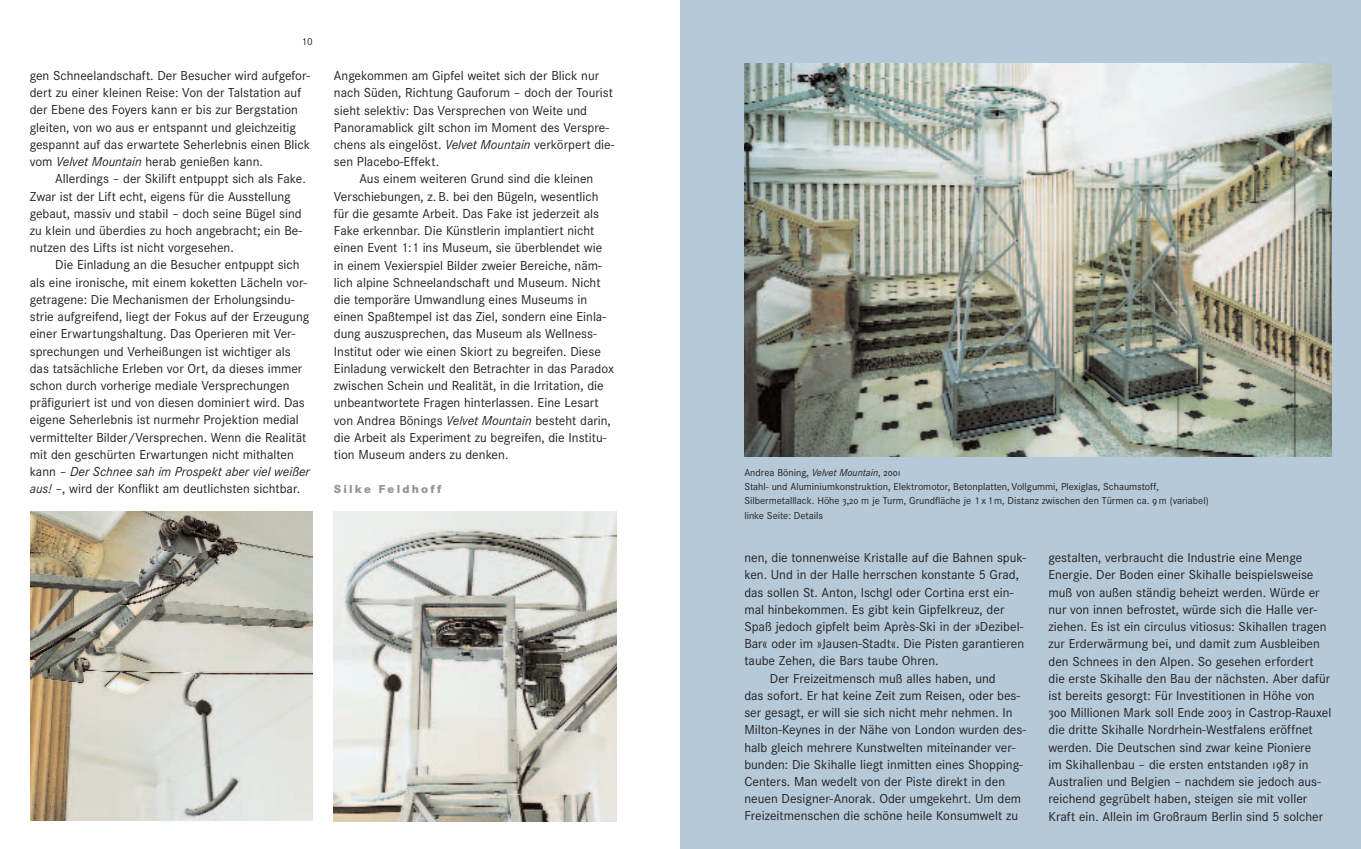
<style>
.page{position:relative;width:1361px;height:849px;background:#fff}
.page>*{position:absolute;margin:0;border:0;box-sizing:border-box;transform-origin:0 0}
.t1{font:13.5px/17.2px "Corporate S";color:#231f20}
.t2{font:800 12px "Corporate S";letter-spacing:.185em;color:#939598}
.t3{font:10.5px/14.2px "Corporate S";color:#231f20}
.s1{font-style:italic}
.s2{font-family:"Corporate SSC"}
</style>
<div class="page">
<div style="left:680px;top:0;width:680px;height:849px;background:#b5c9d9"></div>
<img style="left:744px;top:64px;width:587px;height:392px">
<img style="left:30px;top:511px;width:283px;height:310px">
<img style="left:334px;top:511px;width:283px;height:311px">
<p class="t3" style="left:301px;top:36px;width:13px">10</p>
<p class="t1" style="left:30px;top:68px;width:282px">gen Schneelandschaft. Der Besucher wird aufgefor&shy;dert zu einer kleinen Reise: Von der Talstation auf der Ebene des Foyers kann er bis zur Bergstation gleiten, von wo aus er entspannt und gleichzeitig gespannt auf das erwartete Seherlebnis einen Blick vom <span class="s1">Velvet Mountain</span> herab genießen kann.</p>
<p class="t1" style="left:30px;top:171px;width:278px;text-indent:26px">Allerdings – der Skilift entpuppt sich als Fake.<br>Zwar ist der Lift echt, eigens für die Ausstellung gebaut, massiv und stabil – doch seine Bügel sind zu klein und überdies zu hoch angebracht; ein Be&shy;nutzen des Lifts ist nicht vorgesehen.</p>
<p class="t1" style="left:30px;top:258px;width:282px;text-indent:26px">Die Einladung an die Besucher entpuppt sich als eine ironische, mit einem koketten Lächeln vor&shy;getragene: Die Mechanismen der Erholungsindu&shy;strie aufgreifend, liegt der Fokus auf der Erzeugung einer Erwartungshaltung. Das Operieren mit Ver&shy;sprechungen und Verheißungen ist wichtiger als das tatsächliche Erleben vor Ort, da dieses immer schon durch vorherige mediale Versprechungen präfiguriert ist und von diesen dominiert wird. Das eigene Seherlebnis ist nurmehr Projektion medial vermittelter Bilder/Versprechen. Wenn die Realität mit den geschürten Erwartungen nicht mithalten kann – <span class="s1">Der Schnee sah im Prospekt aber viel weißer aus!</span> –, wird der Konflikt am deutlichsten sichtbar.</p>
<p class="t1" style="left:334px;top:68px;width:267px">Angekommen am Gipfel weitet sich der Blick nur</p>
<p class="t1" style="left:334px;top:85px;width:280px">nach Süden, Richtung Gauforum – doch der Tourist</p>
<p class="t1" style="left:334px;top:103px;width:255px">sieht selektiv: Das Versprechen von Weite und</p>
<p class="t1" style="left:334px;top:120px;width:276px">Panoramablick gilt schon im Moment des Verspre-</p>
<p class="t1" style="left:334px;top:137px;width:282px">chens als eingelöst. <span class="s1">Velvet Mountain</span> verkörpert die-</p>
<p class="t1" style="left:334px;top:154px;width:107px">sen Placebo-Effekt.</p>
<p class="t1" style="left:359px;top:172px;width:235px">Aus einem weiteren Grund sind die kleinen</p>
<p class="t1" style="left:334px;top:189px;width:266px">Verschiebungen, z. B. bei den Bügeln, wesentlich</p>
<p class="t1" style="left:334px;top:206px;width:267px">für die gesamte Arbeit. Das Fake ist jederzeit als</p>
<p class="t1" style="left:334px;top:223px;width:262px">Fake erkennbar. Die Künstlerin implantiert nicht</p>
<p class="t1" style="left:334px;top:240px;width:270px">einen Event 1:1 ins Museum, sie überblendet wie</p>
<p class="t1" style="left:334px;top:258px;width:269px">in einem Vexierspiel Bilder zweier Bereiche, näm-</p>
<p class="t1" style="left:334px;top:275px;width:268px">lich alpine Schneelandschaft und Museum. Nicht</p>
<p class="t1" style="left:334px;top:292px;width:255px">die temporäre Umwandlung eines Museums in</p>
<p class="t1" style="left:334px;top:309px;width:273px">einen Spaßtempel ist das Ziel, sondern eine Einla-</p>
<p class="t1" style="left:334px;top:327px;width:264px">dung auszusprechen, das Museum als Wellness-</p>
<p class="t1" style="left:334px;top:344px;width:268px">Institut oder wie einen Skiort zu begreifen. Diese</p>
<p class="t1" style="left:334px;top:361px;width:282px">Einladung verwickelt den Betrachter in das Paradox</p>
<p class="t1" style="left:334px;top:378px;width:271px">zwischen Schein und Realität, in die Irritation, die</p>
<p class="t1" style="left:334px;top:396px;width:266px">unbeantwortete Fragen hinterlassen. Eine Lesart</p>
<p class="t1" style="left:334px;top:413px;width:278px">von Andrea Bönings <span class="s1">Velvet Mountain</span> besteht darin,</p>
<p class="t1" style="left:334px;top:430px;width:274px">die Arbeit als Experiment zu begreifen, die Institu-</p>
<p class="t1" style="left:334px;top:447px;width:176px">tion Museum anders zu denken.</p>
<p class="t2" style="left:334px;top:485px;width:109px">Silke Feldhoff</p>
<p class="t3" style="left:744px;top:466px;width:466px">Andrea Böning, <span class="s1">Velvet Mountain</span>, <span class="s2">2001<br></span>Stahl- und Aluminiumkonstruktion, Elektromotor, Betonplatten, Vollgummi, Plexiglas, Schaumstoff, Silbermetalllack. Höhe <span class="s2">3,20</span> m je Turm, Grundfläche je 1 x1m, Distanz zwischen den Türmen ca. <span class="s2">9</span>m (variabel) linke Seite: Details</p>
<p class="t1" style="left:744px;top:550px;width:283px">nen, die tonnenweise Kristalle auf die Bahnen spuk-</p>
<p class="t1" style="left:744px;top:567px;width:276px">ken. Und in der Halle herrschen konstante 5 Grad,</p>
<p class="t1" style="left:744px;top:585px;width:270px">das sollen St. Anton, Ischgl oder Cortina erst ein-</p>
<p class="t1" style="left:744px;top:602px;width:261px">mal hinbekommen. Es gibt kein Gipfelkreuz, der</p>
<p class="t1" style="left:744px;top:619px;width:280px">Spaß jedoch gipfelt beim Après-Ski in der »Dezibel-</p>
<p class="t1" style="left:744px;top:636px;width:281px">Bar« oder im »Jausen-Stadt«. Die Pisten garantieren</p>
<p class="t1" style="left:744px;top:654px;width:196px">taube Zehen, die Bars taube Ohren.</p>
<p class="t1" style="left:770px;top:671px;width:227px">Der Freizeitmensch muß alles haben, und</p>
<p class="t1" style="left:744px;top:688px;width:277px">das sofort. Er hat keine Zeit zum Reisen, oder bes-</p>
<p class="t1" style="left:744px;top:705px;width:270px">ser gesagt, er will sie sich nicht mehr nehmen. In</p>
<p class="t1" style="left:744px;top:722px;width:283px">Milton-Keynes in der Nähe von London wurden des-</p>
<p class="t1" style="left:744px;top:740px;width:272px">halb gleich mehrere Kunstwelten miteinander ver-</p>
<p class="t1" style="left:744px;top:757px;width:280px">bunden: Die Skihalle liegt inmitten eines Shopping-</p>
<p class="t1" style="left:744px;top:774px;width:262px">Centers. Man wedelt von der Piste direkt in den</p>
<p class="t1" style="left:744px;top:791px;width:278px">neuen Designer-Anorak. Oder umgekehrt. Um dem</p>
<p class="t1" style="left:744px;top:809px;width:275px">Freizeitmenschen die schöne heile Konsumwelt zu</p>
<p class="t1" style="left:1048px;top:550px;width:284px">gestalten, verbraucht die Industrie eine Menge Energie. Der Boden einer Skihalle beispielsweise muß von außen ständig beheizt werden. Würde er nur von innen befrostet, würde sich die Halle ver&shy;ziehen. Es ist ein circulus vitiosus: Skihallen tragen zur Erderwärmung bei, und damit zum Ausbleiben den Schnees in den Alpen. So gesehen erfordert die erste Skihalle den Bau der nächsten. Aber dafür ist bereits gesorgt: Für Investitionen in Höhe von <span class="s2">300</span> Millionen Mark soll Ende <span class="s2">2003</span> in Castrop-Rauxel die dritte Skihalle Nordrhein-Westfalens eröffnet werden. Die Deutschen sind zwar keine Pioniere<br>im Skihallenbau – die ersten entstanden <span class="s2">1987</span> in Australien und Belgien – nachdem sie jedoch aus&shy;reichend gegrübelt haben, steigen sie mit voller Kraft ein. Allein im Großraum Berlin sind 5 solcher</p>
</div>
